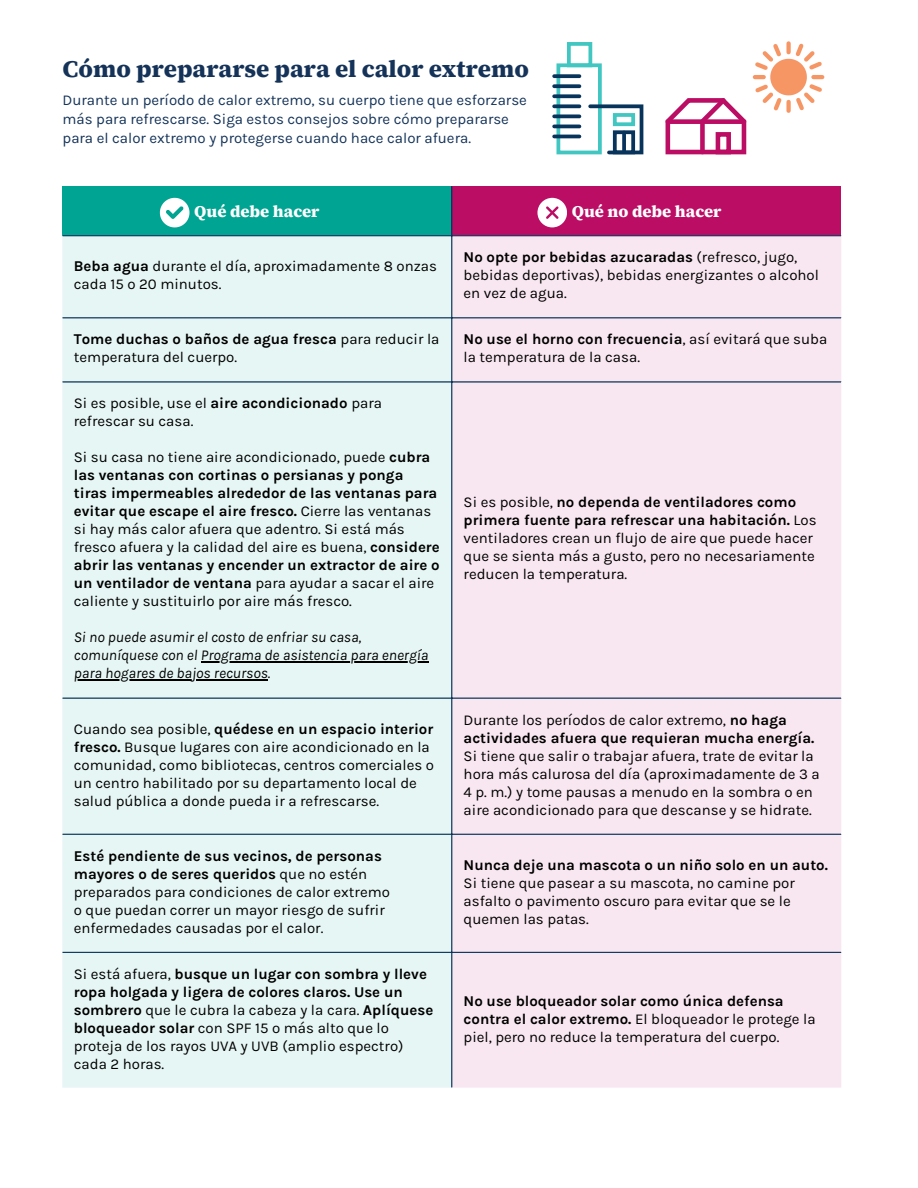
<style>
.page{position:relative;width:918px;height:1188px;background:#fff}
.page>*{position:absolute;margin:0;border:0;box-sizing:border-box;transform-origin:0 0}
.t1{font:800 24px "Source Serif 4";color:#153359}
.t2{font:800 16.5px "Source Serif 4";color:#fff}
.t3{font:15px/18px "Karla";color:#000}
.t4{font:15px/19.2px "Karla";color:#153359}
.t5{font:italic 15px/18px "Karla";color:#000}
.t6{font:700 15px/18px "Karla";color:#000}
.s1{font-weight:700}
.s2{font-weight:400}
</style>
<div class="page">
<div style="left:63px;top:186px;width:389px;height:50px;background:#00a492"></div>
<div style="left:452px;top:186px;width:389px;height:50px;background:#bc0d65"></div>
<div style="left:63px;top:236px;width:388px;height:851px;background:#e6f6f4"></div>
<div style="left:452px;top:236px;width:389px;height:851px;background:#f8e7f0"></div>
<hr style="left:201px;top:662px;width:227px;height:1px;background:#000">
<hr style="left:74px;top:680px;width:194px;height:1px;background:#000">
<hr style="left:451px;top:186px;width:1px;height:901px;background:#08345c">
<hr style="left:63px;top:235px;width:778px;height:1px;background:#08345c">
<hr style="left:63px;top:317px;width:778px;height:1px;background:#08345c">
<hr style="left:63px;top:381px;width:778px;height:2px;background:#08345c">
<hr style="left:63px;top:698px;width:778px;height:1px;background:#08345c">
<hr style="left:63px;top:834px;width:778px;height:1px;background:#08345c">
<hr style="left:63px;top:952px;width:778px;height:1px;background:#08345c">
<svg style="left:665px;top:41px;width:160px;height:113px"></svg>
<div style="left:716px;top:132px;width:15px;height:22px;border:5px solid #bc0d65"></div>
<div style="left:557px;top:63px;width:45px;height:91px;border:4px solid #41c6c1"></div>
<svg style="left:586px;top:103px;width:57px;height:51px"></svg>
<div style="left:613px;top:130px;width:22px;height:24px;border:4px solid #08345c"></div>
<div style="left:613px;top:113px;width:22px;height:13px;border:4px solid #41c6c1"></div>
<svg style="left:554px;top:74px;width:25px;height:4px"></svg>
<svg style="left:554px;top:84px;width:25px;height:4px"></svg>
<svg style="left:554px;top:94px;width:25px;height:4px"></svg>
<svg style="left:554px;top:104px;width:25px;height:4px"></svg>
<svg style="left:554px;top:114px;width:25px;height:4px"></svg>
<hr style="left:554px;top:125px;width:25px;height:3px;background:#08345c">
<hr style="left:554px;top:135px;width:25px;height:3px;background:#08345c">
<svg style="left:622px;top:133px;width:4px;height:18px"></svg>
<div style="left:567px;top:42px;width:25px;height:25px;border:4px solid #41c6c1"></div>
<div style="left:571px;top:47px;width:17px;height:16px;background:#fff"></div>
<svg style="left:160px;top:198px;width:29px;height:29px"></svg>
<div style="left:537px;top:198px;width:30px;height:29px;background:#fff;border-radius:50%"></div>
<svg style="left:546px;top:206px;width:13px;height:13px"></svg>
<p class="t1" style="left:63px;top:52px;width:468px">Cómo prepararse para el calor extremo</p>
<p class="t4" style="left:63px;top:90px;width:466px">Durante un período de calor extremo, su cuerpo tiene que esforzarse más para refrescarse. Siga estos consejos sobre cómo prepararse para el calor extremo y protegerse cuando hace calor afuera.</p>
<p class="t2" style="left:194px;top:200px;width:127px">Qué debe hacer</p>
<h1 class="t2" style="left:572px;top:200px;width:151px">Qué no debe hacer</h1>
<p class="t3" style="left:74px;top:257px;width:365px"><span class="s1">Beba agua</span> durante el día, aproximadamente 8 onzas cada 15 o 20 minutos.</p>
<p class="t3" style="left:464px;top:248px;width:357px"><span class="s1">No opte por bebidas azucaradas</span> (refresco, jugo, bebidas deportivas), bebidas energizantes o alcohol en vez de agua.</p>
<p class="t3" style="left:74px;top:330px;width:367px"><span class="s1">Tome duchas o baños de agua fresca</span> para reducir la temperatura del cuerpo.</p>
<p class="t3" style="left:464px;top:330px;width:365px"><span class="s1">No use el horno con frecuencia</span>, así evitará que suba la temperatura de la casa.</p>
<p class="t3" style="left:74px;top:394px;width:310px">Si es posible, use el <span class="s1">aire acondicionado</span> para refrescar su casa.</p>
<p class="t3" style="left:74px;top:448px;width:367px">Si su casa no tiene aire acondicionado, puede <span class="s1">cubra las ventanas con cortinas o persianas y ponga tiras impermeables alrededor de las ventanas para evitar que escape el aire fresco.</span> Cierre las ventanas si hay más calor afuera que adentro. Si está más fresco afuera y la calidad del aire es buena, <span class="s1">considere abrir las ventanas y encender un extractor de aire o un ventilador de ventana</span> para ayudar a sacar el aire caliente y sustituirlo por aire más fresco.</p>
<p class="t5" style="left:74px;top:628px;width:356px">Si no puede asumir el costo de enfriar su casa, comuníquese con el Programa de asistencia para energía</p>
<p class="t5" style="left:74px;top:664px;width:198px">para hogares de bajos recursos.</p>
<p class="t3" style="left:464px;top:493px;width:355px">Si es posible, <span class="s1">no dependa de ventiladores como primera fuente para refrescar una habitación.</span> Los ventiladores crean un flujo de aire que puede hacer que se sienta más a gusto, pero no necesariamente reducen la temperatura.</p>
<p class="t3" style="left:74px;top:720px;width:362px">Cuando sea posible, <span class="s1">quédese en un espacio interior fresco.</span> Busque lugares con aire acondicionado en la comunidad, como bibliotecas, centros comerciales o un centro habilitado por su departamento local de salud pública a donde pueda ir a refrescarse.</p>
<p class="t3" style="left:464px;top:711px;width:358px">Durante los períodos de calor extremo, <span class="s1">no haga actividades afuera que requieran mucha energía.<br></span>Si tiene que salir o trabajar afuera, trate de evitar la hora más calurosa del día (aproximadamente de 3 a 4 p. m.) y tome pausas a menudo en la sombra o en aire acondicionado para que descanse y se hidrate.</p>
<p class="t6" style="left:74px;top:847px;width:318px">Esté pendiente de sus vecinos, de personas mayores o de seres queridos <span class="s2">que no estén preparados para condiciones de calor extremo</span></p>
<p class="t3" style="left:74px;top:901px;width:312px">o que puedan correr un mayor riesgo de sufrir enfermedades causadas por el calor.</p>
<p class="t3" style="left:464px;top:856px;width:366px"><span class="s1">Nunca deje una mascota o un niño solo en un auto.<br></span>Si tiene que pasear a su mascota, no camine por asfalto o pavimento oscuro para evitar que se le quemen las patas.</p>
<p class="t3" style="left:74px;top:965px;width:361px">Si está afuera, <span class="s1">busque un lugar con sombra y lleve ropa holgada y ligera de colores claros. Use un sombrero</span> que le cubra la cabeza y la cara. <span class="s1">Aplíquese bloqueador solar</span> con SPF 15 o más alto que lo proteja de los rayos UVA y UVB (amplio espectro) cada 2 horas.</p>
<p class="t3" style="left:464px;top:992px;width:354px"><span class="s1">No use bloqueador solar como única defensa contra el calor extremo.</span> El bloqueador le protege la piel, pero no reduce la temperatura del cuerpo.</p>
</div>
